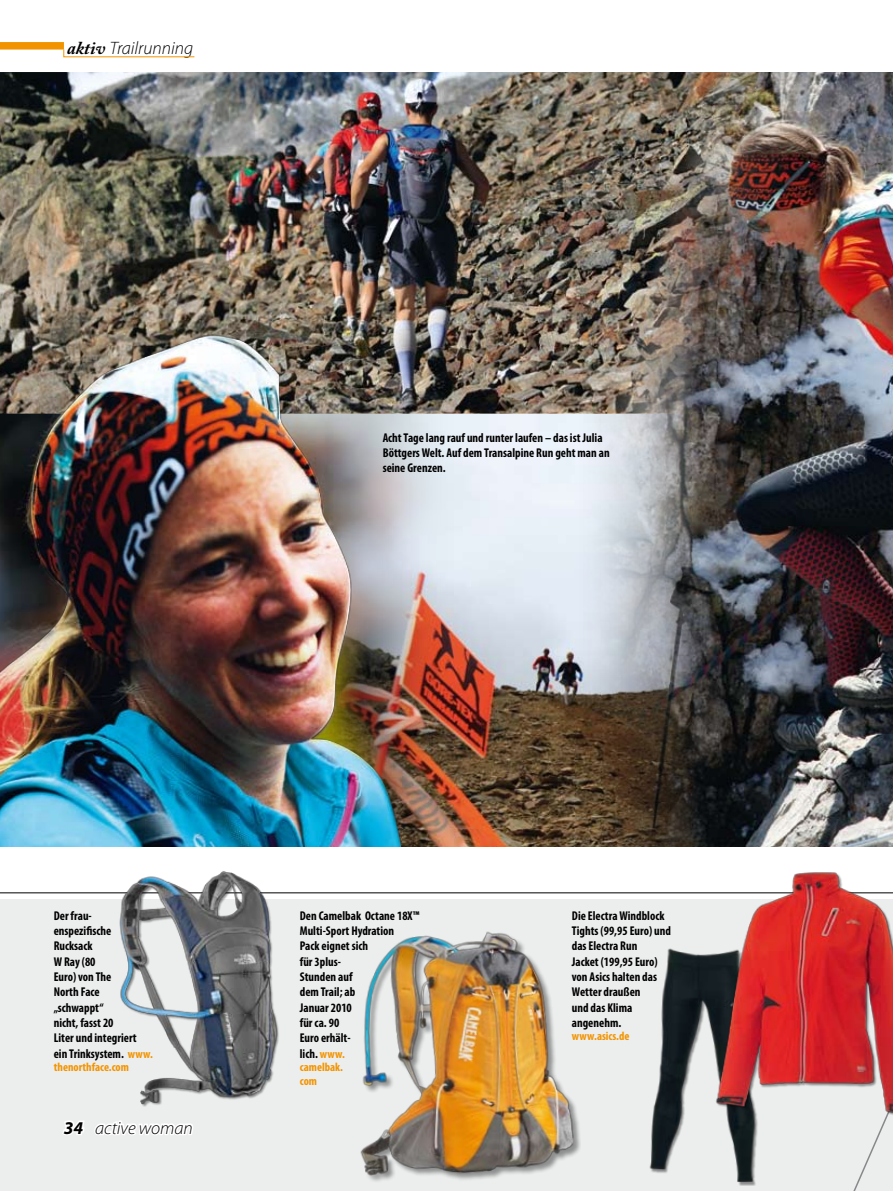
<style>
.page{position:relative;width:893px;height:1191px;background:#fff}
.page>*{position:absolute;margin:0;border:0;box-sizing:border-box;transform-origin:0 0}
.t1{font:italic 300 18px "Myriad Pro";color:#000}
.t2{font:700 condensed 12.75px/15.3px "Myriad Pro";color:#000}
.t3{font:700 condensed 12px/13.5px "Myriad Pro";color:#f29400}
.s1{font-family:"Adobe Caslon Pro";font-weight:700}
.s2{font-size:12px;color:#f29400}
.s3{font-weight:700}
</style>
<div class="page">
<img style="left:455px;top:414px;width:117px;height:432px">
<img style="left:572px;top:72px;width:321px;height:774px">
<img style="left:0;top:72px;width:835px;height:341px">
<div style="left:0;top:899px;width:893px;height:292px;background:#eceded"></div>
<hr style="left:0;top:892px;width:893px;height:1px;background:#000">
<svg style="left:853px;top:1125px;width:31px;height:66px"></svg>
<img style="left:0;top:279px;width:452px;height:567px">
<img style="left:88px;top:871px;width:222px;height:236px">
<img style="left:649px;top:948px;width:109px;height:234px">
<img style="left:708px;top:872px;width:185px;height:253px">
<div style="left:0;top:42px;width:64px;height:8px;background:#f29400"></div>
<svg style="left:63px;top:49px;width:132px;height:8px"></svg>
<svg style="left:62px;top:1120px;width:22px;height:15px"></svg>
<svg style="left:94px;top:1120px;width:99px;height:15px"></svg>
<img style="left:360px;top:931px;width:221px;height:250px">
<h1 class="t1" style="left:67px;top:38px;width:127px"><span class="s1">aktiv</span> Trailrunning</h1>
<p class="t2" style="left:383px;top:429px;width:228px">Acht Tage lang rauf und runter laufen – das ist Julia<br>Böttgers Welt. Auf dem Transalpine Run geht man an seine Grenzen.</p>
<p class="t2" style="left:54px;top:907px;width:101px">Der frau-<br>enspezifische<br>Rucksack<br>W Ray (80<br>Euro) von The<br>North Face<br>„schwappt“<br>nicht, fasst 20<br>Liter und integriert ein Trinksystem. <span class="s2">www.</span></p>
<p class="t3" style="left:54px;top:1060px;width:77px">thenorthface.com</p>
<h1 class="t1" style="left:64px;top:1118px;width:131px"><span class="s3">34</span> active woman</h1>
<p class="t2" style="left:300px;top:907px;width:121px">Den Camelbak Octane 18X™<br>Multi-Sport Hydration<br>Pack eignet sich<br>für 3plus-<br>Stunden auf<br>dem Trail; ab<br>Januar 2010<br>für ca. 90<br>Euro erhält-<br>lich. <span class="s2">www.</span></p>
<p class="t3" style="left:300px;top:1060px;width:45px">camelbak. com</p>
<p class="t2" style="left:572px;top:907px;width:101px">Die Electra Windblock<br>Tights (99,95 Euro) und das Electra Run<br>Jacket (199,95 Euro) von Asics halten das<br>Wetter draußen<br>und das Klima angenehm.</p>
<p class="t3" style="left:572px;top:1029px;width:59px">www.asics.de</p>
</div>
